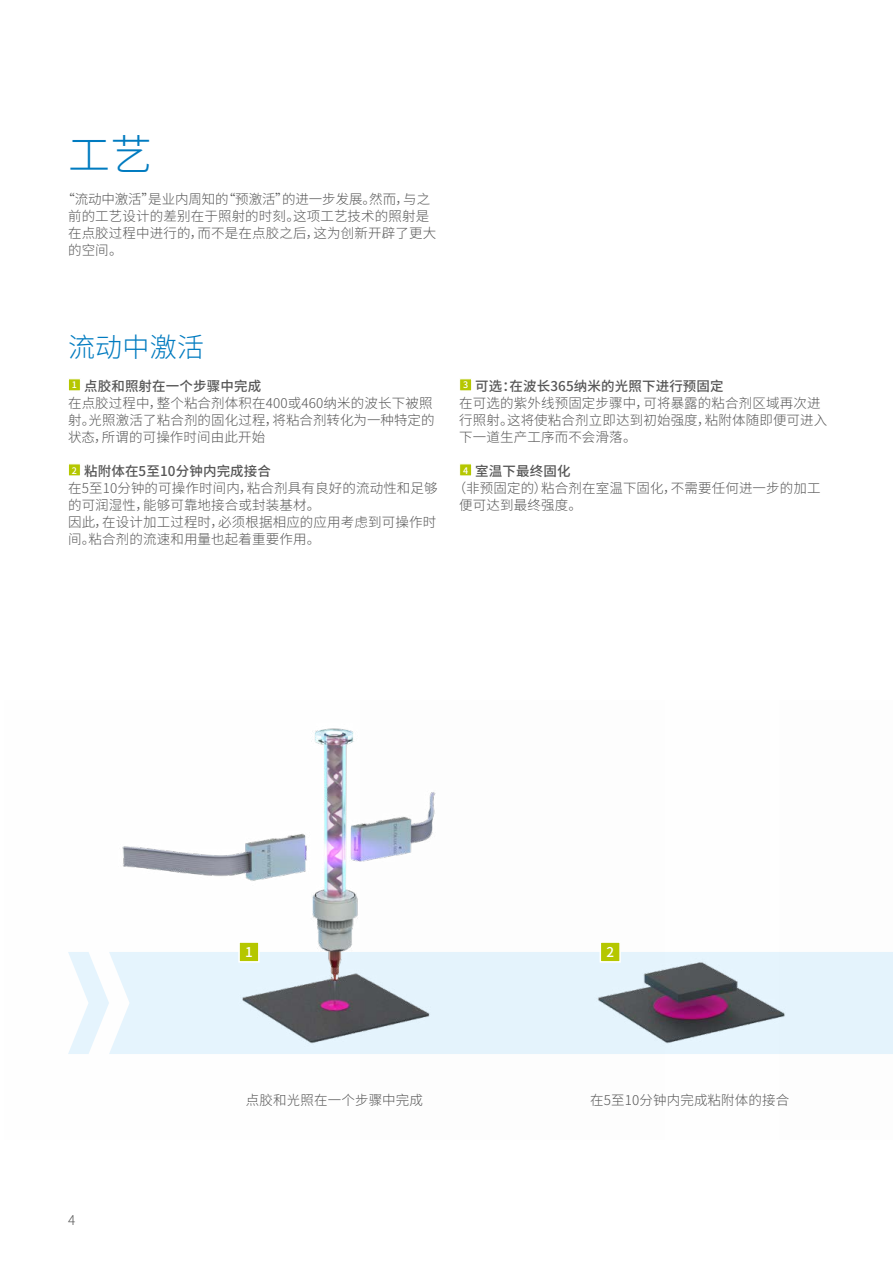
<style>
.page{position:relative;width:893px;height:1263px;background:#fff}
.page>*{position:absolute;margin:0;border:0;box-sizing:border-box;transform-origin:0 0}
.t1{font:300 42px "Noto Sans CJ Ksc";color:#007bc0}
.t2{font:300 27px "Noto Sans CJ Ksc";letter-spacing:.01em;color:#007bc0}
.t3{font:300 13.5px/17px "Noto Sans CJ Ksc";letter-spacing:.01em;color:#565656}
.t4{font:500 13.5px "Noto Sans CJ Ksc";letter-spacing:.01em;color:#565656}
.t5{font:500 13.5px "Noto Sans CJ Ksc";color:#fff}
.s1{font-weight:500}
</style>
<div class="page">
<img style="left:68px;top:728px;width:292px;height:326px">
<img style="left:360px;top:792px;width:419px;height:262px">
<div style="left:779px;top:952px;width:114px;height:102px;background:#e4f3fc"></div>
<svg style="left:238px;top:940px;width:22px;height:23px"></svg>
<svg style="left:599px;top:940px;width:23px;height:23px"></svg>
<svg style="left:68px;top:378px;width:12px;height:13px"></svg>
<svg style="left:68px;top:464px;width:12px;height:12px"></svg>
<svg style="left:459px;top:378px;width:13px;height:13px"></svg>
<svg style="left:459px;top:464px;width:13px;height:12px"></svg>
<h1 class="t1" style="left:68px;top:131px;width:86px">工艺</h1>
<p class="t3" style="left:68px;top:191px;width:370px;text-indent:-7px">“流动中激活”是业内周知的“预激活”的进一步发展。然而，与之前的工艺设计的差别在于照射的时刻。这项工艺技术的照射是在点胶过程中进行的，而不是在点胶之后，这为创新开辟了更大的空间。</p>
<h2 class="t2" style="left:68px;top:332px;width:138px">流动中激活</h2>
<p class="t3" style="left:68px;top:378px;width:368px"><sup>1</sup> <span class="s1">点胶和照射在一个步骤中完成<br></span>在点胶过程中，整个粘合剂体积在400或460纳米的波长下被照射。光照激活了粘合剂的固化过程，将粘合剂转化为一种特定的状态，所谓的可操作时间由此开始</p>
<p class="t3" style="left:68px;top:463px;width:371px"><sup>2</sup> <span class="s1">粘附体在5至10分钟内完成接合<br></span>在5至10分钟的可操作时间内，粘合剂具有良好的流动性和足够的可润湿性，能够可靠地接合或封装基材。<br>因此，在设计加工过程时，必须根据相应的应用考虑到可操作时间。粘合剂的流速和用量也起着重要作用。</p>
<p class="t3" style="left:459px;top:378px;width:370px"><sup>3</sup> <span class="s1">可选：在波长365纳米的光照下进行预固定<br></span>在可选的紫外线预固定步骤中，可将暴露的粘合剂区域再次进行照射。这将使粘合剂立即达到初始强度，粘附体随即便可进入下一道生产工序而不会滑落。</p>
<p class="t4" style="left:463px;top:464px;width:109px"><sup>4</sup> 室温下最终固化</p>
<p class="t3" style="left:453px;top:480px;width:369px">（非预固定的）粘合剂在室温下固化，不需要任何进一步的加工</p>
<p class="t3" style="left:459px;top:497px;width:124px">便可达到最终强度。</p>
<p class="t5" style="left:245px;top:945px;width:9px">1</p>
<p class="t5" style="left:606px;top:945px;width:9px">2</p>
<p class="t3" style="left:68px;top:1211px;width:9px">4</p>
<p class="t3" style="left:246px;top:1092px;width:179px">点胶和光照在一个步骤中完成</p>
<p class="t3" style="left:590px;top:1092px;width:201px">在5至10分钟内完成粘附体的接合</p>
</div>
